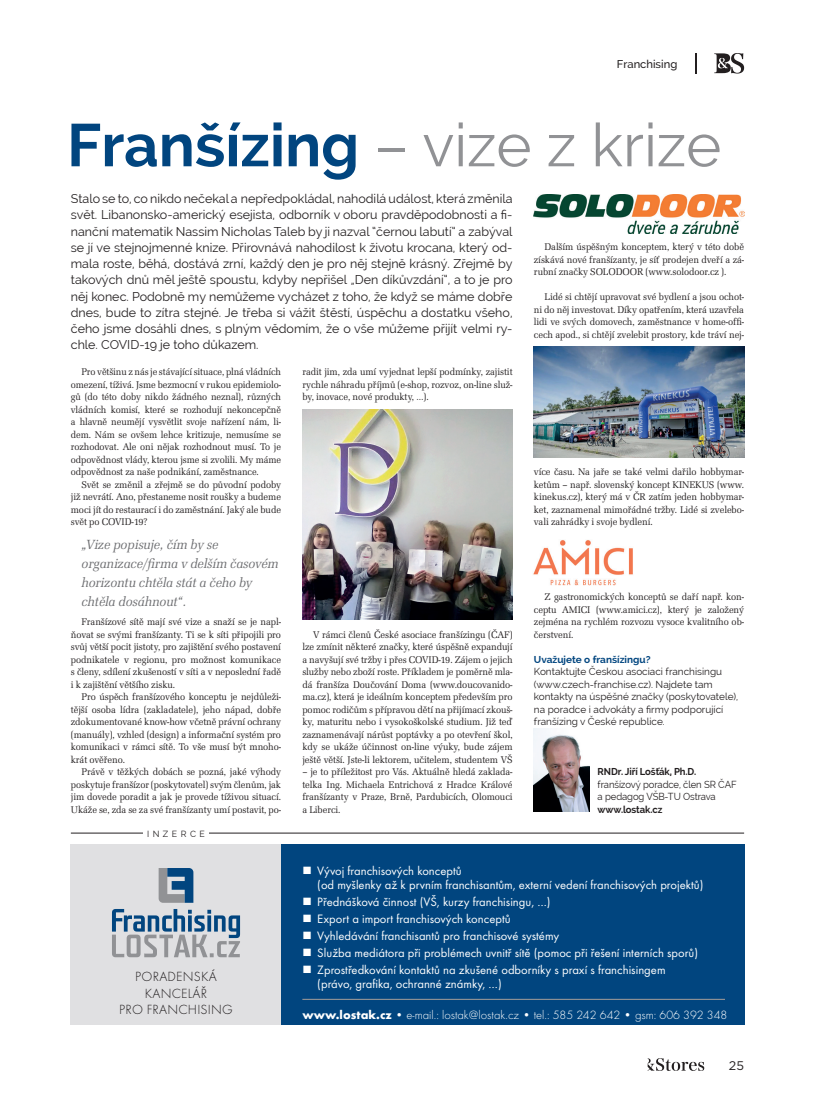
<style>
.page{position:relative;width:815px;height:1099px;background:#fff}
.page>*{position:absolute;margin:0;border:0;box-sizing:border-box;transform-origin:0 0}
.t1{font:60px "Raleway";color:#919295}
.t2{font:italic 13.75px/18.8px "Latino URWTOT";letter-spacing:-.01em;color:#6c6d70;scale:.95 1}
.t3{font:13.75px/16.5px "Futura TOT Ligh";letter-spacing:.015em;color:#231f20;text-align:center}
.t4{font:12.62px/13.8px "Futura TOT";color:#fff}
.t5{font:12.5px/16.2px "Raleway";color:#231f20;text-align:justify}
.t6{font:12.5px "Futura TOT Ligh";color:#fff}
.t7{font:12.5px "Gotham";color:#231f20}
.t8{font:500 11.25px "Raleway";color:#231f20}
.t9{font:10px/12.5px "Latino URWTOT";letter-spacing:-.01em;color:#231f20;text-align:justify;scale:.95 1}
.t10{font:10px/12.5px "Latino URWTOT";letter-spacing:-.01em;color:#231f20;text-align:justify;scale:.94 1}
.t11{font:10px/12.5px "Raleway";color:#231f20}
.t12{font:10px/12.5px "Raleway";color:#231f20;scale:.95 1}
.t13{font:700 10px "Raleway";letter-spacing:-.01em;color:#231f20;scale:.95 1}
.t14{font:700 10px "Raleway";color:#01457f}
.t15{font:8.75px "Raleway";letter-spacing:.4em;color:#231f20}
.s1{font-weight:700;color:#01457f}
.s2{font-family:"Futura TOT";font-weight:700}
</style>
<div class="page">
<hr style="left:695px;top:53px;width:2px;height:21px;background:#231f20">
<svg style="left:714px;top:53px;width:30px;height:21px"></svg>
<svg style="left:648px;top:1058px;width:56px;height:12px"></svg>
<img style="left:302px;top:409px;width:211px;height:211px">
<img style="left:534px;top:195px;width:210px;height:38px">
<img style="left:534px;top:346px;width:210px;height:111px">
<div style="left:71px;top:844px;width:673px;height:180px;background:#01457f"></div>
<div style="left:71px;top:844px;width:210px;height:180px;background:#e0e0e2"></div>
<hr style="left:302px;top:998px;width:423px;height:1px;background:#919295">
<img style="left:533px;top:540px;width:100px;height:45px">
<svg style="left:112px;top:909px;width:128px;height:48px"></svg>
<svg style="left:159px;top:868px;width:34px;height:34px"></svg>
<hr style="left:71px;top:832px;width:72px;height:1px;background:#231f20">
<hr style="left:209px;top:832px;width:535px;height:1px;background:#231f20">
<img style="left:534px;top:728px;width:55px;height:83px">
<p class="t8" style="left:617px;top:58px;width:62px">Franchising</p>
<h1 class="t1" style="left:67px;top:110px;width:656px"><span class="s1">Franšízing</span> – vize z krize</h1>
<p class="t5" style="left:71px;top:190px;width:443px">Stalo se to, co nikdo nečekal a nepředpokládal, nahodilá událost, která změnila svět. Libanonsko-americký esejista, odborník v oboru pravděpodobnosti a fi&shy;nanční matematik Nassim Nicholas Taleb by ji nazval “černou labutí“ a zabýval se jí ve stejnojmenné knize. Přirovnává nahodilost k životu krocana, který od&shy;mala roste, běhá, dostává zrní, každý den je pro něj stejně krásný. Zřejmě by takových dnů měl ještě spoustu, kdyby nepřišel „Den díkůvzdání“, a to je pro něj konec. Podobně my nemůžeme vycházet z toho, že když se máme dobře dnes, bude to zítra stejné. Je třeba si vážit štěstí, úspěchu a dostatku všeho, čeho jsme dosáhli dnes, s plným vědomím, že o vše můžeme přijít velmi ry&shy;chle. COVID-19 je toho důkazem.</p>
<p class="t10" style="left:71px;top:366px;width:225px;text-indent:11px">Pro většinu z nás je stávající situace, plná vládních omezení, tíživá. Jsme bezmocní v rukou epidemiolo&shy;gů (do této doby nikdo žádného neznal), různých vládních komisí, které se rozhodují nekoncepčně a hlavně neumějí vysvětlit svoje nařízení nám, li&shy;dem. Nám se ovšem lehce kritizuje, nemusíme se rozhodovat. Ale oni nějak rozhodnout musí. To je odpovědnost vlády, kterou jsme si zvolili. My máme odpovědnost za naše podnikání, zaměstnance.</p>
<p class="t9" style="left:71px;top:478px;width:223px;text-indent:11px">Svět se změnil a zřejmě se do původní podoby již nevrátí. Ano, přestaneme nosit roušky a budeme moci jít do restaurací i do zaměstnání. Jaký ale bude svět po COVID-19?</p>
<h2 class="t2" style="left:81px;top:535px;width:209px">„Vize popisuje, čím by se organizace/firma v delším časovém horizontu chtěla stát a čeho by chtěla dosáhnout“.</h2>
<p class="t9" style="left:71px;top:616px;width:223px;text-indent:11px">Franšízové sítě mají své vize a snaží se je napl&shy;ňovat se svými franšízanty. Ti se k síti připojili pro svůj větší pocit jistoty, pro zajištění svého postavení podnikatele v regionu, pro možnost komunikace s členy, sdílení zkušeností v síti a v neposlední řadě i k zajištění většího zisku.</p>
<p class="t9" style="left:71px;top:691px;width:223px;text-indent:11px">Pro úspěch franšízového konceptu je nejdůleži&shy;tější osoba lídra (zakladatele), jeho nápad, dobře zdokumentované know-how včetně právní ochrany (manuály), vzhled (design) a informační systém pro komunikaci v rámci sítě. To vše musí být mnoho&shy;krát ověřeno.</p>
<p class="t9" style="left:71px;top:766px;width:223px;text-indent:11px">Právě v těžkých dobách se pozná, jaké výhody poskytuje franšízor (poskytovatel) svým členům, jak jim dovede poradit a jak je provede tíživou situací.<br>Ukáže se, zda se za své franšízanty umí postavit, po-</p>
<p class="t15" style="left:147px;top:828px;width:59px">INZERCE</p>
<p class="t9" style="left:302px;top:366px;width:223px">radit jim, zda umí vyjednat lepší podmínky, zajistit rychle náhradu příjmů (e-shop, rozvoz, on-line služ&shy;by, inovace, nové produkty, …).</p>
<p class="t9" style="left:302px;top:628px;width:223px;text-indent:11px">V rámci členů České asociace franšízingu (ČAF) lze zmínit některé značky, které úspěšně expandují a navyšují své tržby i přes COVID-19. Zájem o jejich služby nebo zboží roste. Příkladem je poměrně mla&shy;dá franšíza Doučování Doma (www.doucovanido&shy;ma.cz), která je ideálním konceptem především pro pomoc rodičům s přípravou dětí na přijímací zkouš&shy;ky, maturitu nebo i vysokoškolské studium. Již teď zaznamenávají nárůst poptávky a po otevření škol, kdy se ukáže účinnost on-line výuky, bude zájem ještě větší. Jste-li lektorem, učitelem, studentem VŠ</p>
<p class="t9" style="left:302px;top:766px;width:223px">– je to příležitost pro Vás. Aktuálně hledá zaklada&shy;telka Ing. Michaela Entrichová z Hradce Králové franšízanty v Praze, Brně, Pardubicích, Olomouci a Liberci.</p>
<p class="t9" style="left:534px;top:241px;width:223px;text-indent:11px">Dalším úspěšným konceptem, který v této době získává nové franšízanty, je síť prodejen dveří a zá&shy;rubní značky SOLODOOR (www.solodoor.cz ).</p>
<p class="t9" style="left:534px;top:291px;width:223px;text-indent:11px">Lidé si chtějí upravovat své bydlení a jsou ochot&shy;ni do něj investovat. Díky opatřením, která uzavřela lidi ve svých domovech, zaměstnance v home-offi&shy;cech apod., si chtějí zvelebit prostory, kde tráví nej-</p>
<p class="t9" style="left:534px;top:466px;width:223px">více času. Na jaře se také velmi dařilo hobbymar&shy;ketům – např. slovenský koncept KINEKUS (www. kinekus.cz), který má v ČR zatím jeden hobbymar&shy;ket, zaznamenal mimořádné tržby. Lidé si zvelebo&shy;vali zahrádky i svoje bydlení.</p>
<p class="t9" style="left:534px;top:591px;width:223px;text-indent:11px">Z gastronomických konceptů se daří např. kon&shy;ceptu AMICI (www.amici.cz), který je založený zejména na rychlém rozvozu vysoce kvalitního ob&shy;čerstvení.</p>
<p class="t14" style="left:534px;top:653px;width:118px">Uvažujete o franšízingu?</p>
<p class="t11" style="left:534px;top:665px;width:206px">Kontaktujte Českou asociaci franchisingu (www.czech-franchise.cz). Najdete tam kontakty na úspěšné značky (poskytovatele), na poradce i advokáty a firmy podporující franšízing v České republice.</p>
<p class="t13" style="left:598px;top:766px;width:105px">RNDr. Jiří Lošťák, Ph.D.</p>
<p class="t12" style="left:598px;top:778px;width:148px">franšízový poradce, člen SR ČAF a pedagog VŠB-TU Ostrava</p>
<p class="t13" style="left:598px;top:803px;width:70px">www.lostak.cz</p>
<h2 class="t3" style="left:119px;top:968px;width:115px">PORADENSKÁ<br>KANCELÁŘ<br>PRO FRANCHISING</h2>
<p class="t4" style="left:317px;top:863px;width:388px;text-indent:-15px">■ Vývoj franchisových konceptů<br>(od myšlenky až k prvním franchisantům, externí vedení franchisových projektů)</p>
<p class="t4" style="left:302px;top:894px;width:250px">■ Přednášková činnost (VŠ, kurzy franchisingu, …)</p>
<p class="t4" style="left:302px;top:911px;width:210px">■ Export a import franchisových konceptů</p>
<p class="t4" style="left:302px;top:928px;width:258px">■ Vyhledávání franchisantů pro franchisové systémy</p>
<p class="t4" style="left:302px;top:945px;width:397px">■ Služba mediátora při problémech uvnitř sítě (pomoc při řešení interních sporů)</p>
<p class="t4" style="left:317px;top:962px;width:350px;text-indent:-15px">■ Zprostředkování kontaktů na zkušené odborníky s praxí s franchisingem (právo, grafika, ochranné známky, …)</p>
<p class="t6" style="left:302px;top:1008px;width:426px"><span class="s2">www.lostak.cz</span> • e-mail.: lostak@lostak.cz • tel.: 585 242 642 • gsm: 606 392 348</p>
<p class="t7" style="left:729px;top:1057px;width:17px">25</p>
</div>
